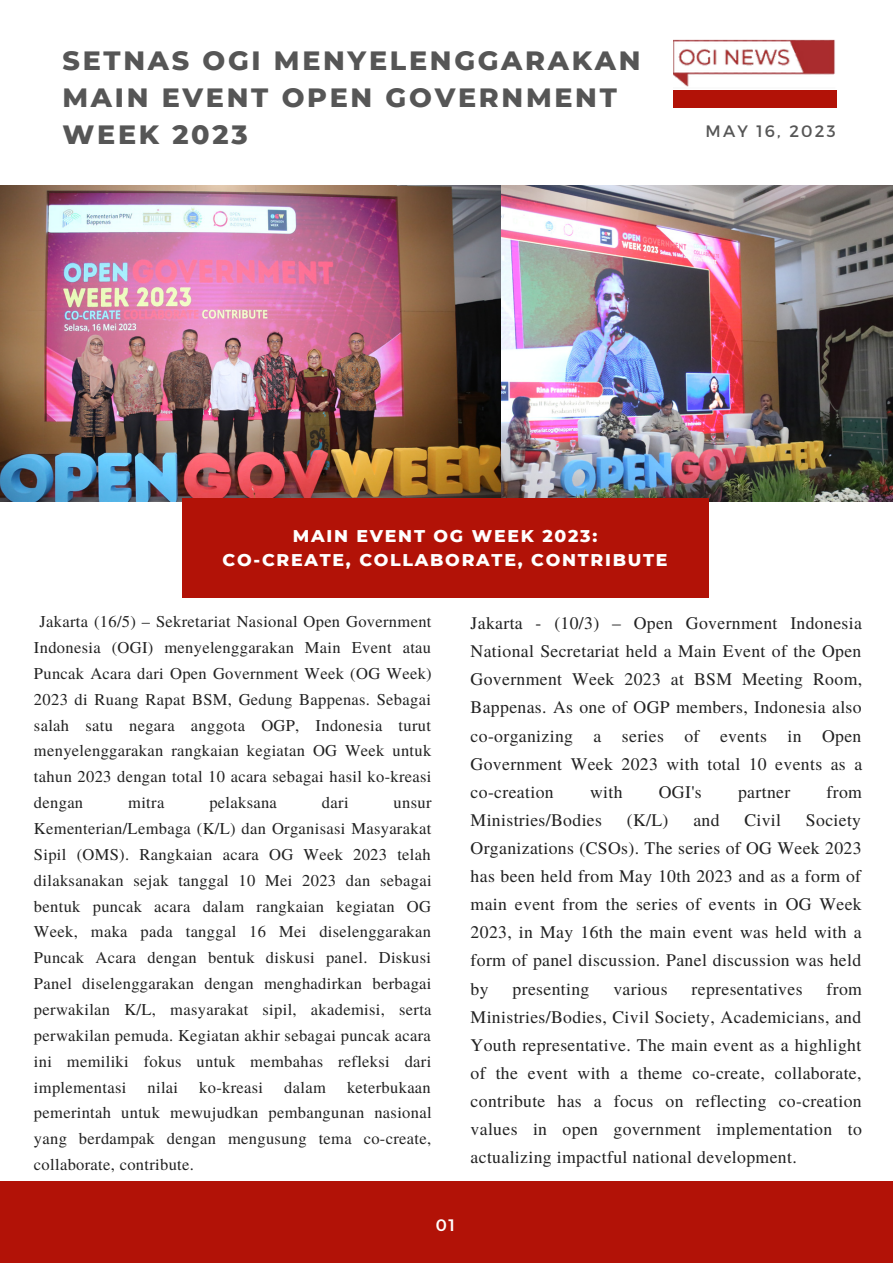
<style>
.page{position:relative;width:893px;height:1264px;background:#fff}
.page>*{position:absolute;margin:0;border:0;box-sizing:border-box;transform-origin:0 0}
.t1{font:800 27px/37px "Montserrat";letter-spacing:.1em;color:#565656}
.t2{font:17.7px/28px "Te X Gyre Termes";letter-spacing:.02em;color:#222;text-align:justify}
.t3{font:800 17.4px "Montserrat";letter-spacing:.1em;color:#fff}
.t4{font:16.5px/25.8px "Te X Gyre Termes";letter-spacing:.02em;color:#222;text-align:justify}
.t5{font:16.5px "Montserrat";letter-spacing:.13em;color:#565656}
.t6{font:600 16.5px "Montserrat";color:#fff}
</style>
<div class="page">
<div style="left:673px;top:90px;width:163px;height:17px;background:#b21207"></div>
<img style="left:0;top:186px;width:501px;height:316px">
<img style="left:501px;top:186px;width:391px;height:316px">
<div style="left:182px;top:498px;width:526px;height:99px;background:#b21207"></div>
<img style="left:673px;top:39px;width:161px;height:48px">
<div style="left:0;top:1181px;width:892px;height:81px;background:#b21207"></div>
<p class="t1" style="left:62px;top:42px;width:579px">SETNAS OGI MENYELENGGARAKAN<br>MAIN EVENT OPEN GOVERNMENT<br>WEEK 2023</p>
<p class="t5" style="left:705px;top:120px;width:131px">MAY 16, 2023</p>
<p class="t3" style="left:293px;top:525px;width:306px">MAIN EVENT OG WEEK 2023:</p>
<p class="t3" style="left:223px;top:549px;width:446px">CO-CREATE, COLLABORATE, CONTRIBUTE</p>
<p class="t4" style="left:34px;top:607px;width:399px;text-indent:6px">Jakarta (16/5) – Sekretariat Nasional Open Government Indonesia (OGI) menyelenggarakan Main Event atau Puncak Acara dari Open Government Week (OG Week)<br>2023 di Ruang Rapat BSM, Gedung Bappenas. Sebagai salah satu negara anggota OGP, Indonesia turut menyelenggarakan rangkaian kegiatan OG Week untuk tahun 2023 dengan total 10 acara sebagai hasil ko-kreasi dengan</p>
<p class="t4" style="left:128px;top:788px;width:38px">mitra</p>
<p class="t4" style="left:209px;top:788px;width:69px">pelaksana</p>
<p class="t4" style="left:322px;top:788px;width:28px">dari</p>
<p class="t4" style="left:34px;top:788px;width:399px;text-indent:359px">unsur Kementerian/Lembaga (K/L) dan Organisasi Masyarakat Sipil (OMS). Rangkaian acara OG Week 2023 telah dilaksanakan sejak tanggal 10 Mei 2023 dan sebagai bentuk puncak acara dalam rangkaian kegiatan OG Week, maka pada tanggal 16 Mei diselenggarakan Puncak Acara dengan bentuk diskusi panel. Diskusi Panel diselenggarakan dengan menghadirkan berbagai perwakilan K/L, masyarakat sipil, akademisi, serta perwakilan pemuda. Kegiatan akhir sebagai puncak acara ini memiliki fokus untuk membahas refleksi dari implementasi</p>
<p class="t4" style="left:34px;top:1073px;width:399px;text-indent:313px">keterbukaan pemerintah untuk mewujudkan pembangunan nasional yang berdampak dengan mengusung tema co-create, collaborate, contribute.</p>
<p class="t4" style="left:147px;top:1073px;width:32px">nilai</p>
<p class="t4" style="left:199px;top:1073px;width:65px">ko-kreasi</p>
<p class="t4" style="left:284px;top:1073px;width:43px">dalam</p>
<p class="t2" style="left:470px;top:608px;width:393px">Jakarta - (10/3) – Open Government Indonesia National Secretariat held a Main Event of the Open Government Week 2023 at BSM Meeting Room, Bappenas. As one of OGP members, Indonesia also co-organizing a series of events in Open Government Week 2023 with total 10 events as a co-creation</p>
<p class="t2" style="left:590px;top:776px;width:34px">with</p>
<p class="t2" style="left:658px;top:776px;width:44px">OGI's</p>
<p class="t2" style="left:738px;top:776px;width:54px">partner</p>
<p class="t2" style="left:826px;top:776px;width:37px">from</p>
<p class="t2" style="left:470px;top:805px;width:133px">Ministries/Bodies</p>
<p class="t2" style="left:626px;top:805px;width:43px">(K/L)</p>
<p class="t2" style="left:693px;top:805px;width:28px">and</p>
<p class="t2" style="left:744px;top:805px;width:38px">Civil</p>
<p class="t2" style="left:470px;top:805px;width:392px;text-indent:335px">Society Organizations (CSOs). The series of OG Week 2023 has been held from May 10th 2023 and as a form of main event from the series of events in OG Week 2023, in May 16th the main event was held with a form of panel discussion. Panel discussion was held by</p>
<p class="t2" style="left:470px;top:973px;width:393px;text-indent:356px">from Ministries/Bodies, Civil Society, Academicians, and Youth representative. The main event as a highlight of the event with a theme co-create, collaborate, contribute has a focus on reflecting co-creation values in open government implementation to actualizing impactful national development.</p>
<p class="t2" style="left:512px;top:973px;width:78px">presenting</p>
<p class="t2" style="left:613px;top:973px;width:56px">various</p>
<p class="t2" style="left:691px;top:973px;width:112px">representatives</p>
<p class="t6" style="left:436px;top:1214px;width:21px">01</p>
</div>
